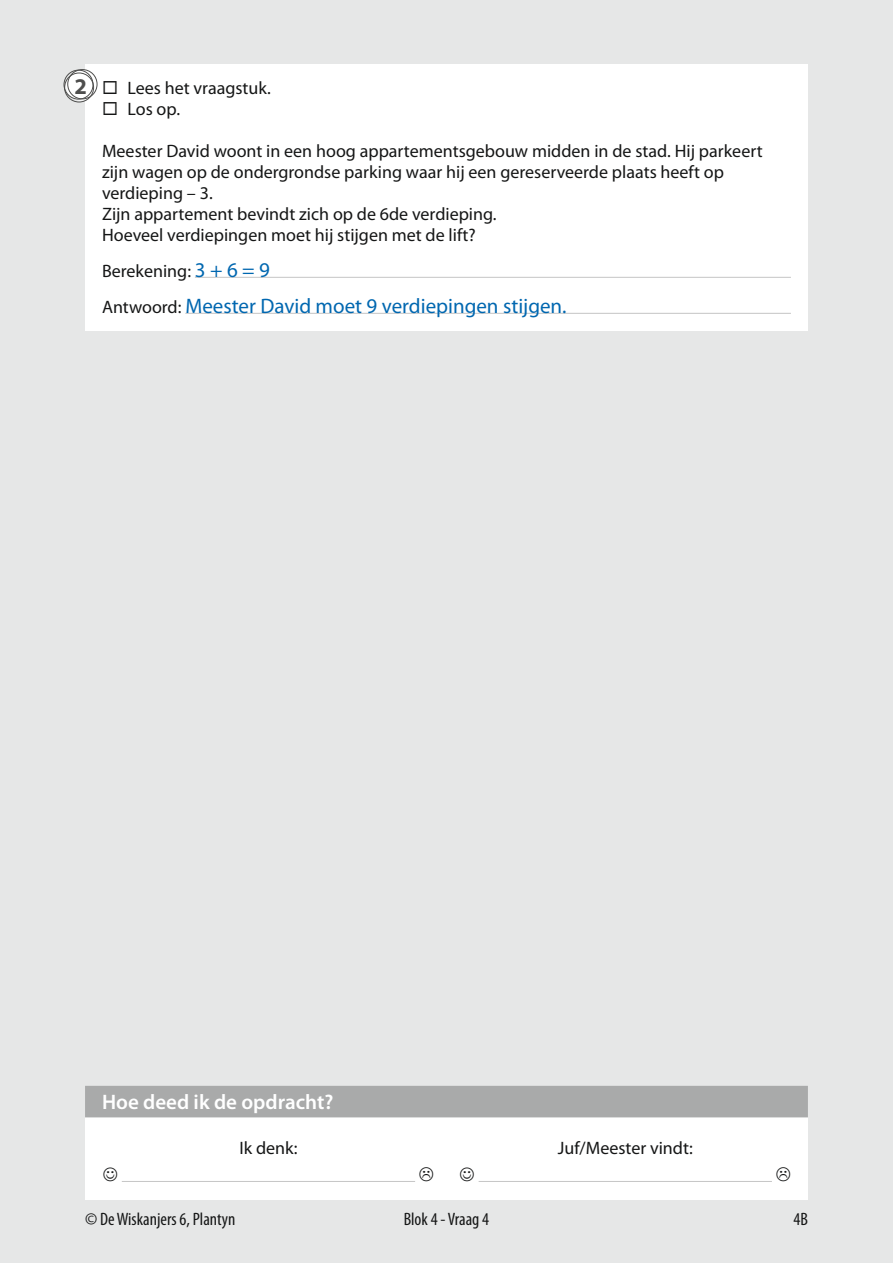
<style>
.page{position:relative;width:893px;height:1263px;background:#e6e7e7}
.page>*{position:absolute;margin:0;border:0;box-sizing:border-box;transform-origin:0 0}
.t1{font:700 22.5px "Myriad Pro";color:#4e4e4d}
.t2{font:21px/36px "Myriad Pro";color:#0067b0}
.t3{font:600 21px "Myriad Pro";color:#fff}
.t4{font:18px/21px "Myriad Pro";color:#151616}
.t5{font:condensed 18px "Myriad Pro";color:#151616}
</style>
<div class="page">
<div style="left:85px;top:1086px;width:723px;height:113px;background:#fff"></div>
<div style="left:85px;top:1086px;width:723px;height:31px;background:#a9aaaa"></div>
<div style="left:85px;top:64px;width:723px;height:266px;background:#fff"></div>
<hr style="left:195px;top:277px;width:596px;height:1px;background:#c5c5c5">
<hr style="left:185px;top:313px;width:606px;height:1px;background:#c5c5c5">
<svg style="left:66px;top:71px;width:30px;height:30px"></svg>
<div style="left:68px;top:69px;width:29px;height:30px;border:1px solid #4e4e4d;border-radius:50%"></div>
<div style="left:64px;top:70px;width:29px;height:29px;border:1px solid #4e4e4d;border-radius:50%"></div>
<div style="left:64px;top:73px;width:30px;height:29px;border:1px solid #4e4e4d;border-radius:50%"></div>
<svg style="left:121px;top:1181px;width:651px;height:1px"></svg>
<p class="t1" style="left:75px;top:74px;width:14px">2</p>
<p class="t4" style="left:102px;top:78px;width:170px">◻ Lees het vraagstuk.</p>
<p class="t4" style="left:102px;top:99px;width:79px">◻ Los op.</p>
<p class="t4" style="left:102px;top:141px;width:662px">Meester David woont in een hoog appartementsgebouw midden in de stad. Hij parkeert zijn wagen op de ondergrondse parking waar hij een gereserveerde plaats heeft op verdieping – 3.<br>Zijn appartement bevindt zich op de 6de verdieping.<br>Hoeveel verdiepingen moet hij stijgen met de lift?</p>
<p class="t4" style="left:102px;top:254px;width:91px;line-height:36px">Berekening:<br>Antwoord:</p>
<p class="t2" style="left:185px;top:252px;width:383px;text-indent:10px">3 + 6 = 9<br>Meester David moet 9 verdiepingen stijgen.</p>
<p class="t3" style="left:102px;top:1090px;width:233px">Hoe deed ik de opdracht?</p>
<p class="t4" style="left:239px;top:1138px;width:60px">Ik denk:</p>
<p class="t4" style="left:558px;top:1138px;width:137px">Juf/Meester vindt:</p>
<p class="t5" style="left:85px;top:1210px;width:152px">© De Wiskanjers 6, Plantyn</p>
<p class="t5" style="left:404px;top:1210px;width:87px">Blok 4 - Vraag 4</p>
<p class="t5" style="left:793px;top:1210px;width:16px">4B</p>
</div>
